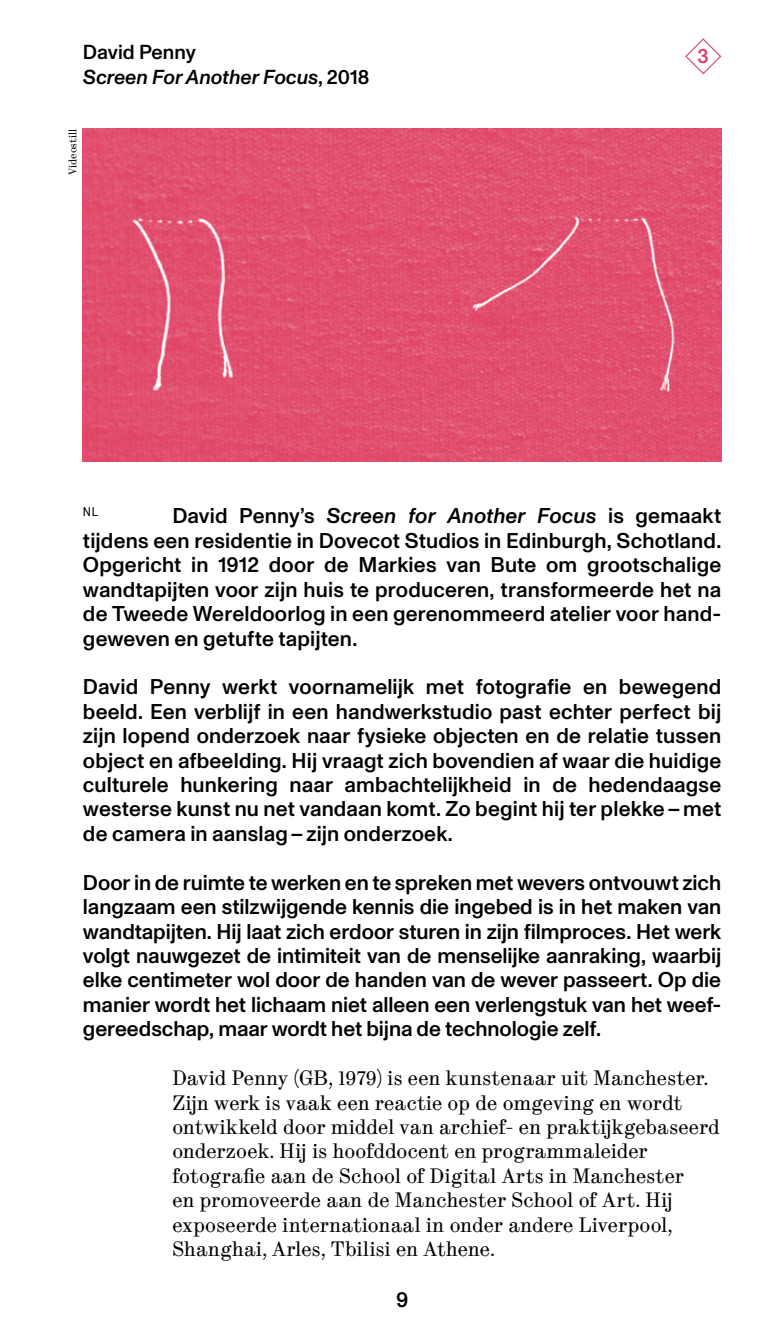
<style>
.page{position:relative;width:766px;height:1340px;background:#fff}
.page>*{position:absolute;margin:0;border:0;box-sizing:border-box;transform-origin:0 0}
.t1{font:500 21.38px/24.3px "ABC Monument Grotesk";letter-spacing:.005em;color:#000;text-align:justify}
.t2{font:21.38px/24.3px "ABC Synt";letter-spacing:.01em;color:#000}
.t3{font:italic 500 20.25px "ABC Monument Grotesk";color:#000}
.t4{font:500 20.25px "ABC Monument Grotesk";color:#000}
.t5{font:500 20.25px "ABC Monument Grotesk";color:#e04264}
.t6{font:12.38px "Monument Grotesk Semi Mono";color:#000}
.t7{font:11.25px "ABC Synt";color:#000}
.s1{font-style:normal}
.s2{font-style:italic}
</style>
<div class="page">
<svg style="left:685px;top:38px;width:37px;height:37px"></svg>
<img style="left:83px;top:128px;width:638px;height:333px">
<p class="t4" style="left:83px;top:40px;width:114px">David Penny</p>
<p class="t5" style="left:697px;top:45px;width:13px">3</p>
<p class="t3" style="left:83px;top:65px;width:288px">Screen For Another Focus<span class="s1">, 2018</span></p>
<p class="t7" style="left:66px;top:175px;width:47px;rotate:-90deg">Videostill</p>
<p class="t6" style="left:83px;top:503px;width:17px">NL</p>
<p class="t1" style="left:83px;top:504px;width:639px;text-indent:89px">David Penny’s <span class="s2">Screen for Another Focus</span> is gemaakt tijdens een residentie in Dovecot Studios in Edinburgh, Schotland.<br>Opgericht in 1912 door de Markies van Bute om grootschalige wandtapijten voor zijn huis te produceren, transformeerde het na de Tweede Wereldoorlog in een gerenommeerd atelier voor hand&shy;geweven en getufte tapijten.</p>
<p class="t1" style="left:83px;top:675px;width:639px">David Penny werkt voornamelijk met fotografie en bewegend beeld. Een verblijf in een handwerkstudio past echter perfect bij zijn lopend onderzoek naar fysieke objecten en de relatie tussen object en afbeelding. Hij vraagt zich bovendien af waar die huidige culturele hunkering naar ambachtelijkheid in de hedendaagse westerse kunst nu net vandaan komt. Zo begint hij ter plekke – met de camera in aanslag – zijn onderzoek.</p>
<p class="t1" style="left:83px;top:870px;width:639px">Door in de ruimte te werken en te spreken met wevers ontvouwt zich langzaam een stilzwijgende kennis die ingebed is in het maken van wandtapijten. Hij laat zich erdoor sturen in zijn filmproces. Het werk volgt nauwgezet de intimiteit van de menselijke aanraking, waarbij elke centimeter wol door de handen van de wever passeert. Op die manier wordt het lichaam niet alleen een verlengstuk van het weef&shy;gereedschap, maar wordt het bijna de technologie zelf.</p>
<p class="t2" style="left:172px;top:1066px;width:549px">David Penny (GB, 1979) is een kunstenaar uit Manchester.<br>Zijn werk is vaak een reactie op de omgeving en wordt ontwikkeld door middel van archief- en praktijkgebaseerd onderzoek. Hij is hoofddocent en programmaleider fotografie aan de School of Digital Arts in Manchester<br>en promoveerde aan de Manchester School of Art. Hij exposeerde internationaal in onder andere Liverpool, Shanghai, Arles, Tbilisi en Athene.</p>
<p class="t1" style="left:396px;top:1287px;width:14px">9</p>
</div>
